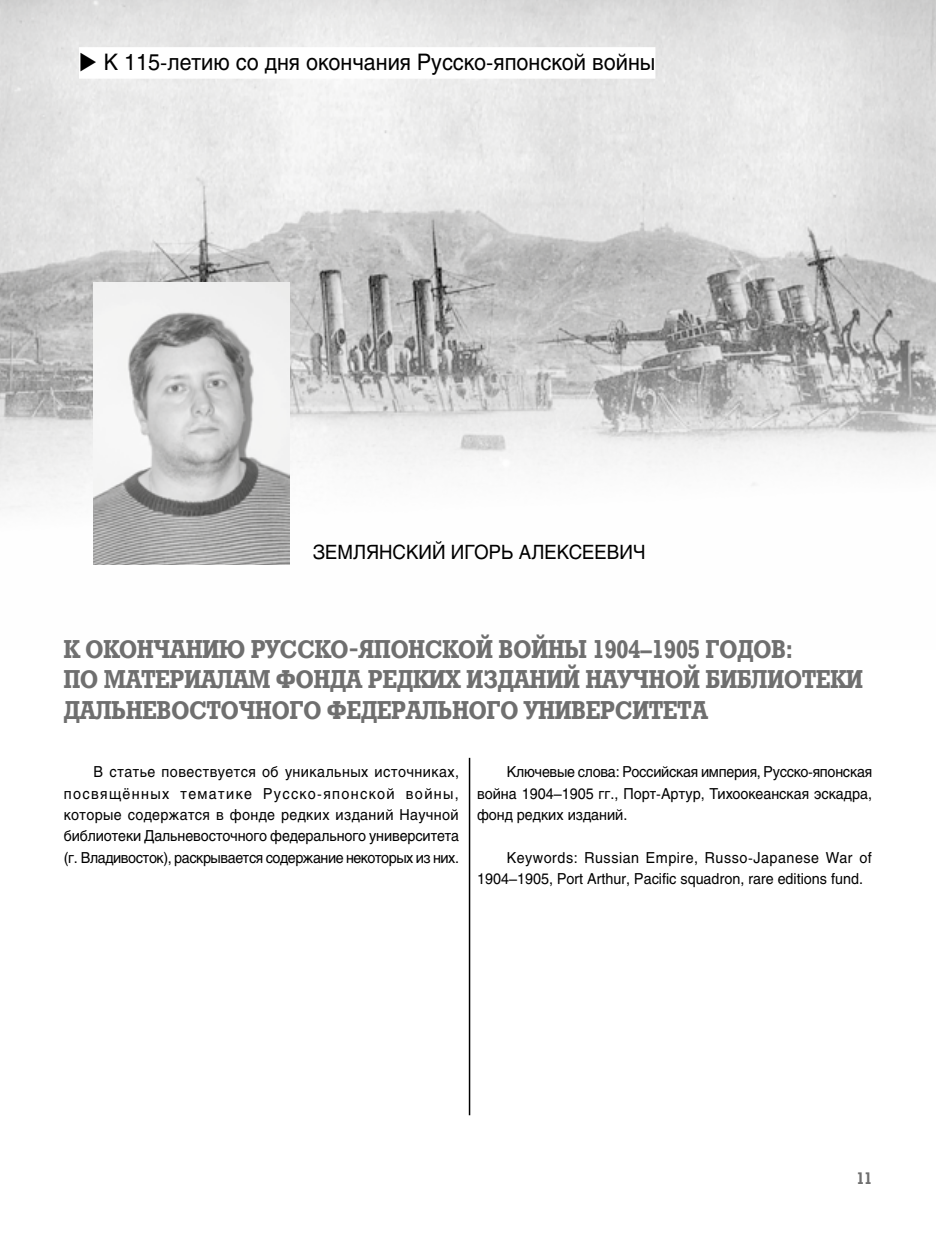
<style>
.page{position:relative;width:936px;height:1234px;background:#fff}
.page>*{position:absolute;margin:0;border:0;box-sizing:border-box;transform-origin:0 0}
.t1{font:700 25.5px/30.6px "Rodeo";color:#6f6f6f;scale:.9 1}
.t2{font:22.5px "Helios";color:#000;scale:.95 1}
.t3{font:19.5px "Helios";color:#000;scale:.95 1}
.t4{font:700 16.5px "Rodeo";color:#6f6f6f;scale:.9 1}
.t5{font:15px/21.3px "Helios";color:#000;text-align:justify;scale:.95 1}
</style>
<div class="page">
<img style="left:0;top:0;width:935px;height:565px">
<hr style="left:469px;top:757px;width:1px;height:357px;background:#000">
<img style="left:94px;top:282px;width:195px;height:282px">
<div style="left:79px;top:47px;width:576px;height:32px;background:#fff"></div>
<h2 class="t2" style="left:79px;top:49px;width:608px">◆ К 115-летию со дня окончания Русско-японской войны</h2>
<h3 class="t3" style="left:313px;top:540px;width:352px">ЗЕМЛЯНСКИЙ ИГОРЬ АЛЕКСЕЕВИЧ</h3>
<h1 class="t1" style="left:64px;top:633px;width:889px">К ОКОНЧАНИЮ РУССКО-ЯПОНСКОЙ ВОЙНЫ 1904–1905 ГОДОВ:<br>ПО МАТЕРИАЛАМ ФОНДА РЕДКИХ ИЗДАНИЙ НАУЧНОЙ БИБЛИОТЕКИ<br>ДАЛЬНЕВОСТОЧНОГО ФЕДЕРАЛЬНОГО УНИВЕРСИТЕТА</h1>
<p class="t5" style="left:64px;top:761px;width:417px;text-indent:30px">В статье повествуется об уникальных источниках, посвящённых тематике Русско-японской войны, которые содержатся в фонде редких изданий Научной библиотеки Дальневосточного федерального университета (г. Владивосток), раскрывается содержание некоторых из них.</p>
<p class="t5" style="left:477px;top:761px;width:417px;text-indent:30px">Ключевые слова: Российская империя, Русско-японская война 1904–1905 гг., Порт-Артур, Тихоокеанская эскадра, фонд редких изданий.</p>
<p class="t5" style="left:477px;top:846px;width:417px;text-indent:30px">Keywords: Russian Empire, Russo-Japanese War of<br>1904–1905, Port Arthur, Pacific squadron, rare editions fund.</p>
<p class="t4" style="left:856px;top:1168px;width:19px">11</p>
</div>
